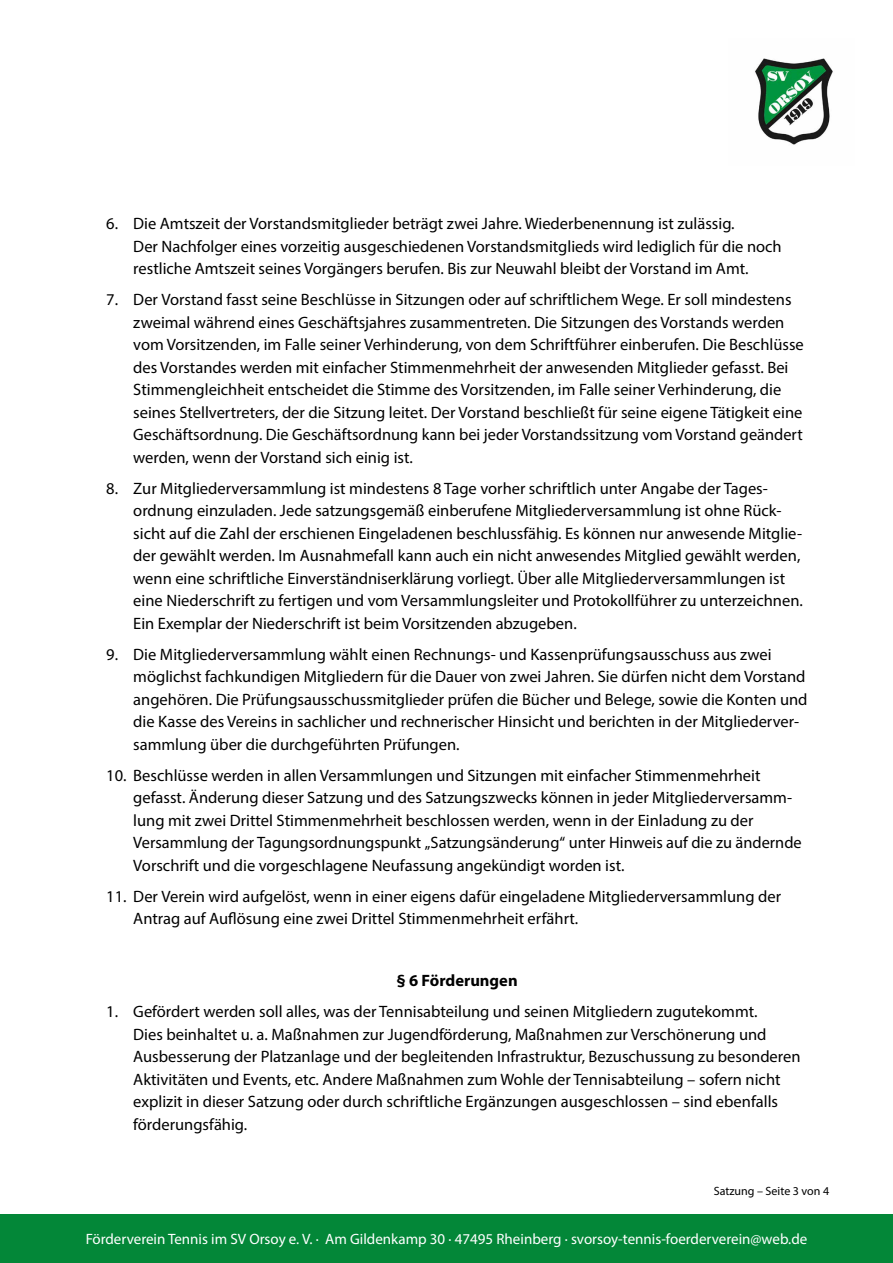
<style>
.page{position:relative;width:893px;height:1263px;background:#fff}
.page>*{position:absolute;margin:0;border:0;box-sizing:border-box;transform-origin:0 0}
.t1{font:16.5px/22.5px "Myriad Pro";color:#000}
.t2{font:700 16.5px "Myriad Pro";color:#000}
.t3{font:15px "Myriad Pro";color:#fff}
.t4{font:12px "Myriad Pro";color:#000}
</style>
<div class="page">
<div style="left:0;top:1214px;width:893px;height:49px;background:#038738"></div>
<img style="left:755px;top:58px;width:78px;height:87px">
<p class="t1" style="left:133px;top:212px;width:650px;text-indent:-27px">6. Die Amtszeit der Vorstandsmitglieder beträgt zwei Jahre. Wiederbenennung ist zulässig.<br>Der Nachfolger eines vorzeitig ausgeschiedenen Vorstandsmitglieds wird lediglich für die noch restliche Amtszeit seines Vorgängers berufen. Bis zur Neuwahl bleibt der Vorstand im Amt.</p>
<p class="t1" style="left:133px;top:288px;width:672px;text-indent:-27px">7. Der Vorstand fasst seine Beschlüsse in Sitzungen oder auf schriftlichem Wege. Er soll mindestens zweimal während eines Geschäftsjahres zusammentreten. Die Sitzungen des Vorstands werden vom Vorsitzenden, im Falle seiner Verhinderung, von dem Schriftführer einberufen. Die Beschlüsse des Vorstandes werden mit einfacher Stimmenmehrheit der anwesenden Mitglieder gefasst. Bei Stimmengleichheit entscheidet die Stimme des Vorsitzenden, im Falle seiner Verhinderung, die seines Stellvertreters, der die Sitzung leitet. Der Vorstand beschließt für seine eigene Tätigkeit eine Geschäftsordnung. Die Geschäftsordnung kann bei jeder Vorstandssitzung vom Vorstand geändert werden, wenn der Vorstand sich einig ist.</p>
<p class="t1" style="left:133px;top:477px;width:671px;text-indent:-27px">8. Zur Mitgliederversammlung ist mindestens 8 Tage vorher schriftlich unter Angabe der Tages&shy;ordnung einzuladen. Jede satzungsgemäß einberufene Mitgliederversammlung ist ohne Rück&shy;sicht auf die Zahl der erschienen Eingeladenen beschlussfähig. Es können nur anwesende Mitglie&shy;der gewählt werden. Im Ausnahmefall kann auch ein nicht anwesendes Mitglied gewählt werden, wenn eine schriftliche Einverständniserklärung vorliegt. Über alle Mitgliederversammlungen ist eine Niederschrift zu fertigen und vom Versammlungsleiter und Protokollführer zu unterzeichnen.<br>Ein Exemplar der Niederschrift ist beim Vorsitzenden abzugeben.</p>
<p class="t1" style="left:133px;top:643px;width:676px;text-indent:-27px">9. Die Mitgliederversammlung wählt einen Rechnungs- und Kassenprüfungsausschuss aus zwei möglichst fachkundigen Mitgliedern für die Dauer von zwei Jahren. Sie dürfen nicht dem Vorstand angehören. Die Prüfungsausschussmitglieder prüfen die Bücher und Belege, sowie die Konten und die Kasse des Vereins in sachlicher und rechnerischer Hinsicht und berichten in der Mitgliederver&shy;sammlung über die durchgeführten Prüfungen.</p>
<p class="t1" style="left:133px;top:764px;width:670px;text-indent:-27px">10. Beschlüsse werden in allen Versammlungen und Sitzungen mit einfacher Stimmenmehrheit gefasst. Änderung dieser Satzung und des Satzungszwecks können in jeder Mitgliederversamm&shy;lung mit zwei Drittel Stimmenmehrheit beschlossen werden, wenn in der Einladung zu der Versammlung der Tagungsordnungspunkt „Satzungsänderung“ unter Hinweis auf die zu ändernde Vorschrift und die vorgeschlagene Neufassung angekündigt worden ist.</p>
<p class="t1" style="left:133px;top:885px;width:649px;text-indent:-27px">11. Der Verein wird aufgelöst, wenn in einer eigens dafür eingeladene Mitgliederversammlung der<br>Antrag auf Auflösung eine zwei Drittel Stimmenmehrheit erfährt.</p>
<p class="t2" style="left:397px;top:970px;width:123px">§ 6 Förderungen</p>
<p class="t1" style="left:133px;top:1000px;width:669px;text-indent:-27px">1. Gefördert werden soll alles, was der Tennisabteilung und seinen Mitgliedern zugutekommt.<br>Dies beinhaltet u. a. Maßnahmen zur Jugendförderung, Maßnahmen zur Verschönerung und Ausbesserung der Platzanlage und der begleitenden Infrastruktur, Bezuschussung zu besonderen Aktivitäten und Events, etc. Andere Maßnahmen zum Wohle der Tennisabteilung – sofern nicht explizit in dieser Satzung oder durch schriftliche Ergänzungen ausgeschlossen – sind ebenfalls förderungsfähig.</p>
<p class="t4" style="left:714px;top:1184px;width:117px">Satzung – Seite 3 von 4</p>
<p class="t3" style="left:86px;top:1230px;width:723px">Förderverein Tennis im SV Orsoy e. V. · Am Gildenkamp 30 · 47495 Rheinberg · svorsoy-tennis-foerderverein@web.de</p>
</div>
